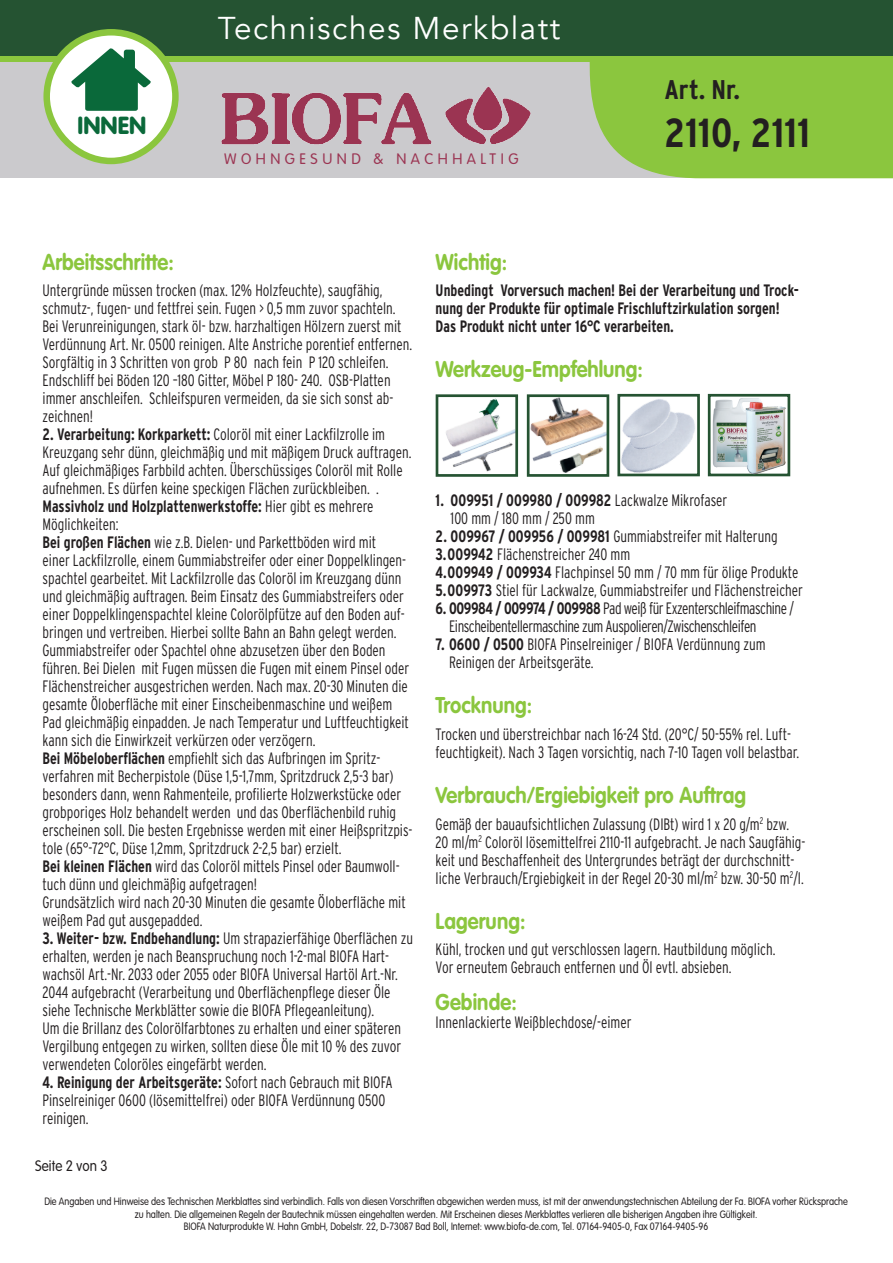
<style>
.page{position:relative;width:893px;height:1263px;background:#fff}
.page>*{position:absolute;margin:0;border:0;box-sizing:border-box;transform-origin:0 0}
.t1{font:700 condensed 40.5px "Interstate";color:#231f20}
.t2{font:31.5px "Avenir";letter-spacing:.05em;color:#fff}
.t3{font:700 condensed 27px "Interstate";color:#231f20}
.t4{font:900 24.3px "VAG Rounded";color:#0a693a}
.t5{font:700 22.5px "VAG Rounded Std";letter-spacing:.005em;color:#8bc63e;scale:.9 1}
.t6{font:300 condensed 16.5px/18px "Interstate";color:#231f20;scale:.9 1}
.t7{font:700 condensed 16.5px/18px "Interstate";color:#231f20;scale:.9 1}
.t8{font:300 condensed 16.5px/18px "Interstate";letter-spacing:-.03em;color:#231f20;scale:.9 1}
.t9{font:300 15px "VAG Rounded Std";letter-spacing:.3em;color:#9b3452}
.t10{font:300 15px "VAG Rounded Std";letter-spacing:.005em;color:#231f20;scale:.9 1}
.t11{font:300 10.5px/12.6px "VAG Rounded Std";color:#231f20;text-align:center;scale:.87 1}
.s1{font-weight:700}
</style>
<div class="page">
<div style="left:0;top:0;width:893px;height:178px;background:#cbcacd"></div>
<svg style="left:589px;top:62px;width:304px;height:117px;background:#90c649"></svg>
<svg style="left:0;top:55px;width:893px;height:7px;background:#7cb53c"></svg>
<div style="left:0;top:0;width:893px;height:55px;background:#255332"></div>
<img style="left:221px;top:87px;width:310px;height:58px">
<div style="left:47px;top:32px;width:128px;height:129px;background:#fff;border-radius:50%"></div>
<div style="left:43px;top:29px;width:136px;height:135px;border:7px solid #8bc63e;border-radius:50%"></div>
<svg style="left:71px;top:48px;width:80px;height:63px"></svg>
<img style="left:442px;top:429px;width:72px;height:33px">
<div style="left:436px;top:394px;width:82px;height:83px;border:3px solid #255332"></div>
<img style="left:708px;top:393px;width:60px;height:74px">
<img style="left:450px;top:441px;width:69px;height:36px">
<img style="left:479px;top:398px;width:27px;height:40px">
<img style="left:443px;top:413px;width:59px;height:36px">
<img style="left:736px;top:395px;width:55px;height:82px">
<img style="left:609px;top:394px;width:109px;height:83px">
<img style="left:619px;top:399px;width:74px;height:64px">
<img style="left:612px;top:393px;width:73px;height:59px">
<img style="left:532px;top:458px;width:12px;height:4px">
<img style="left:559px;top:458px;width:28px;height:15px">
<img style="left:526px;top:394px;width:85px;height:64px">
<div style="left:527px;top:394px;width:82px;height:83px;border:3px solid #255332"></div>
<h3 class="t4" style="left:78px;top:111px;width:70px">INNEN</h3>
<h2 class="t2" style="left:218px;top:9px;width:344px">Technisches Merkblatt</h2>
<p class="t9" style="left:224px;top:150px;width:296px">WOHNGESUND &amp; NACHHALTIG</p>
<h3 class="t3" style="left:664px;top:73px;width:77px">Art. Nr.</h3>
<h1 class="t1" style="left:664px;top:108px;width:147px">2110, 2111</h1>
<h3 class="t5" style="left:43px;top:248px;width:148px">Arbeitsschritte:</h3>
<p class="t6" style="left:43px;top:281px;width:412px">Untergründe müssen trocken (max. 12% Holzfeuchte), saugfähig, schmutz-, fugen- und fettfrei sein. Fugen &gt; 0,5 mm zuvor spachteln.<br>Bei Verunreinigungen, stark öl- bzw. harzhaltigen Hölzern zuerst mit Verdünnung Art. Nr. 0500 reinigen. Alte Anstriche porentief entfernen.<br>Sorgfältig in 3 Schritten von grob P 80 nach fein P 120 schleifen.<br>Endschliff bei Böden 120 –180 Gitter, Möbel P 180- 240. OSB-Platten immer anschleifen. Schleifspuren vermeiden, da sie sich sonst ab&shy;zeichnen!</p>
<p class="t6" style="left:43px;top:425px;width:413px"><span class="s1">2. Verarbeitung: Korkparkett:</span> Coloröl mit einer Lackfilzrolle im Kreuzgang sehr dünn, gleichmäßig und mit mäßigem Druck auftragen.<br>Auf gleichmäßiges Farbbild achten. Überschüssiges Coloröl mit Rolle aufnehmen. Es dürfen keine speckigen Flächen zurückbleiben. .<br><span class="s1">Massivholz und Holzplattenwerkstoffe:</span> Hier gibt es mehrere Möglichkeiten:<br><span class="s1">Bei großen Flächen</span> wie z.B. Dielen- und Parkettböden wird mit<br>einer Lackfilzrolle, einem Gummiabstreifer oder einer Doppelklingen&shy;spachtel gearbeitet. Mit Lackfilzrolle das Coloröl im Kreuzgang dünn und gleichmäßig auftragen. Beim Einsatz des Gummiabstreifers oder einer Doppelklingenspachtel kleine Colorölpfütze auf den Boden auf&shy;bringen und vertreiben. Hierbei sollte Bahn an Bahn gelegt werden.<br>Gummiabstreifer oder Spachtel ohne abzusetzen über den Boden führen. Bei Dielen mit Fugen müssen die Fugen mit einem Pinsel oder Flächenstreicher ausgestrichen werden. Nach max. 20-30 Minuten die gesamte Öloberfläche mit einer Einscheibenmaschine und weißem Pad gleichmäßig einpadden. Je nach Temperatur und Luftfeuchtigkeit kann sich die Einwirkzeit verkürzen oder verzögern.<br><span class="s1">Bei Möbeloberflächen</span> empfiehlt sich das Aufbringen im Spritz&shy;verfahren mit Becherpistole (Düse 1,5-1,7mm, Spritzdruck 2,5-3 bar) besonders dann, wenn Rahmenteile, profilierte Holzwerkstücke oder grobporiges Holz behandelt werden und das Oberflächenbild ruhig erscheinen soll. Die besten Ergebnisse werden mit einer Heißspritzpis&shy;tole (65°-72°C, Düse 1,2mm, Spritzdruck 2-2,5 bar) erzielt.<br><span class="s1">Bei kleinen Flächen</span> wird das Coloröl mittels Pinsel oder Baumwoll&shy;tuch dünn und gleichmäßig aufgetragen!<br>Grundsätzlich wird nach 20-30 Minuten die gesamte Öloberfläche mit weißem Pad gut ausgepadded.</p>
<p class="t6" style="left:43px;top:929px;width:413px"><span class="s1">3. Weiter- bzw. Endbehandlung:</span> Um strapazierfähige Oberflächen zu erhalten, werden je nach Beanspruchung noch 1-2-mal BIOFA Hart&shy;wachsöl Art.-Nr. 2033 oder 2055 oder BIOFA Universal Hartöl Art.-Nr.<br>2044 aufgebracht (Verarbeitung und Oberflächenpflege dieser Öle siehe Technische Merkblätter sowie die BIOFA Pflegeanleitung).<br>Um die Brillanz des Colorölfarbtones zu erhalten und einer späteren Vergilbung entgegen zu wirken, sollten diese Öle mit 10 % des zuvor verwendeten Coloröles eingefärbt werden.</p>
<p class="t6" style="left:43px;top:1073px;width:391px"><span class="s1">4. Reinigung der Arbeitsgeräte:</span> Sofort nach Gebrauch mit BIOFA<br>Pinselreiniger 0600 (lösemittelfrei) oder BIOFA Verdünnung 0500 reinigen.</p>
<p class="t10" style="left:35px;top:1157px;width:82px">Seite 2 von 3</p>
<h3 class="t5" style="left:436px;top:248px;width:81px">Wichtig:</h3>
<p class="t7" style="left:436px;top:281px;width:405px">Unbedingt Vorversuch machen! Bei der Verarbeitung und Trock&shy;nung der Produkte für optimale Frischluftzirkulation sorgen!<br>Das Produkt nicht unter 16°C verarbeiten.</p>
<h3 class="t5" style="left:436px;top:356px;width:232px">Werkzeug-Empfehlung:</h3>
<p class="t6" style="left:451px;top:491px;width:309px;text-indent:-15px"><span class="s1">1. 009951 / 009980 / 009982</span> Lackwalze Mikrofaser<br>100 mm / 180 mm / 250 mm</p>
<p class="t6" style="left:436px;top:527px;width:410px"><span class="s1">2. 009967 / 009956 / 009981</span> Gummiabstreifer mit Halterung <span class="s1">3.009942</span> Flächenstreicher 240 mm<br><span class="s1">4.009949 / 009934</span> Flachpinsel 50 mm / 70 mm für ölige Produkte <span class="s1">5.009973</span> Stiel für Lackwalze, Gummiabstreifer und Flächenstreicher</p>
<p class="t8" style="left:449px;top:599px;width:384px;text-indent:-13px"><span class="s1">6. 009984 / 009974 / 009988</span> Pad weiß für Exzenterschleifmaschine /<br>Einscheibentellermaschine zum Auspolieren/Zwischenschleifen</p>
<p class="t6" style="left:449px;top:635px;width:353px;text-indent:-13px"><span class="s1">7. 0600 / 0500</span> BIOFA Pinselreiniger / BIOFA Verdünnung zum<br>Reinigen der Arbeitsgeräte.</p>
<h3 class="t5" style="left:436px;top:692px;width:109px">Trocknung:</h3>
<p class="t6" style="left:436px;top:725px;width:406px">Trocken und überstreichbar nach 16-24 Std. (20°C/ 50-55% rel. Luft&shy;feuchtigkeit). Nach 3 Tagen vorsichtig, nach 7-10 Tagen voll belastbar.</p>
<h3 class="t5" style="left:436px;top:782px;width:346px">Verbrauch/Ergiebigkeit pro Auftrag</h3>
<p class="t6" style="left:436px;top:815px;width:412px">Gemäß der bauaufsichtlichen Zulassung (DIBt) wird 1 x 20 g/m<sup>2</sup> bzw.<br>20 ml/m<sup>2</sup> Coloröl lösemittelfrei 2110-11 aufgebracht. Je nach Saugfähig&shy;keit und Beschaffenheit des Untergrundes beträgt der durchschnitt&shy;liche Verbrauch/Ergiebigkeit in der Regel 20-30 ml/m<sup>2</sup> bzw. 30-50 m<sup>2</sup>/l.</p>
<h3 class="t5" style="left:436px;top:908px;width:101px">Lagerung:</h3>
<p class="t6" style="left:436px;top:940px;width:379px">Kühl, trocken und gut verschlossen lagern. Hautbildung möglich.<br>Vor erneutem Gebrauch entfernen und Öl evtl. absieben.</p>
<h3 class="t5" style="left:436px;top:989px;width:92px">Gebinde:</h3>
<p class="t6" style="left:436px;top:1013px;width:219px">Innenlackierte Weißblechdose/-eimer</p>
<p class="t11" style="left:44px;top:1195px;width:925px">Die Angaben und Hinweise des Technischen Merkblattes sind verbindlich. Falls von diesen Vorschriften abgewichen werden muss, ist mit der anwendungstechnischen Abteilung der Fa. BIOFA vorher Rücksprache zu halten. Die allgemeinen Regeln der Bautechnik müssen eingehalten werden. Mit Erscheinen dieses Merkblattes verlieren alle bisherigen Angaben ihre Gültigkeit.<br>BIOFA Naturprodukte W. Hahn GmbH, Dobelstr. 22, D-73087 Bad Boll, Internet: www.biofa-de.com, Tel. 07164-9405-0, Fax 07164-9405-96</p>
</div>
